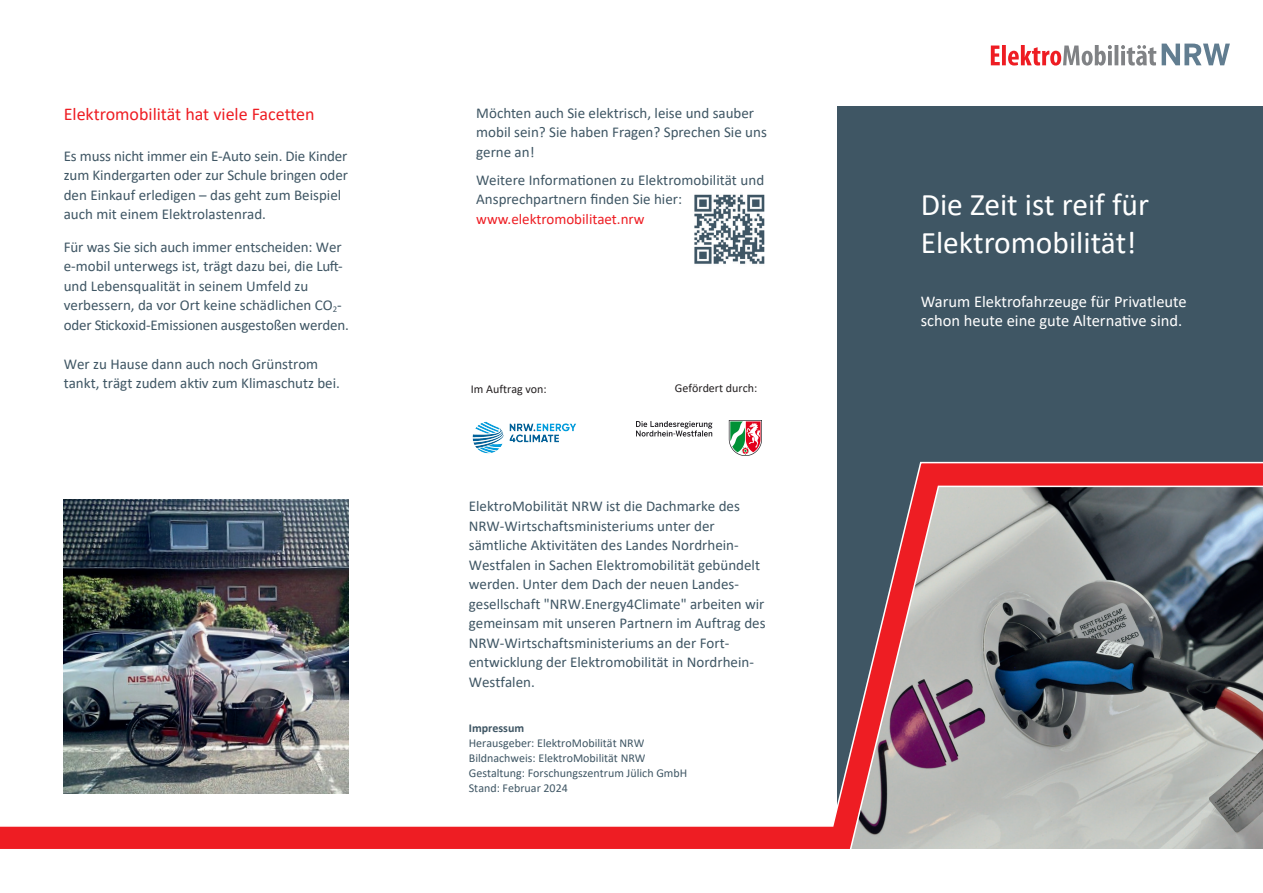
<style>
.page{position:relative;width:1263px;height:893px;background:#fff}
.page>*{position:absolute;margin:0;border:0;box-sizing:border-box;transform-origin:0 0}
.t1{font:31.5px/37.8px "Calibri";color:#fff}
.t2{font:18px "Calibri";color:#ee1d23}
.t3{font:16.5px/19.8px "Calibri";color:#fff}
.t4{font:15px/19.5px "Calibri";color:#3f5664}
.t5{font:15px "Calibri";color:#ee1d23}
.t6{font:12px/15px "Calibri";color:#3f5664}
.t7{font:12px "Calibri";color:#231f20}
.t8{font:700 12px "Calibri";color:#3f5664}
</style>
<div class="page">
<div style="left:838px;top:106px;width:425px;height:734px;background:#3f5664"></div>
<svg style="left:1162px;top:44px;width:68px;height:21px"></svg>
<svg style="left:991px;top:45px;width:165px;height:21px"></svg>
<img style="left:0;top:461px;width:1263px;height:388px">
<img style="left:694px;top:194px;width:71px;height:70px">
<img style="left:472px;top:421px;width:104px;height:33px">
<img style="left:637px;top:420px;width:125px;height:35px">
<p class="t2" style="left:64px;top:102px;width:252px">Elektromobilität hat viele Facetten</p>
<p class="t4" style="left:64px;top:146px;width:286px">Es muss nicht immer ein E-Auto sein. Die Kinder zum Kindergarten oder zur Schule bringen oder den Einkauf erledigen – das geht zum Beispiel auch mit einem Elektrolastenrad.</p>
<p class="t4" style="left:64px;top:236px;width:287px">Für was Sie sich auch immer entscheiden: Wer e-mobil unterwegs ist, trägt dazu bei, die Luft&shy;und Lebensqualität in seinem Umfeld zu verbessern, da vor Ort keine schädlichen CO<sub>2</sub>- oder Stickoxid-Emissionen ausgestoßen werden.</p>
<p class="t4" style="left:64px;top:353px;width:278px">Wer zu Hause dann auch noch Grünstrom tankt, trägt zudem aktiv zum Klimaschutz bei.</p>
<p class="t4" style="left:476px;top:102px;width:292px">Möchten auch Sie elektrisch, leise und sauber mobil sein? Sie haben Fragen? Sprechen Sie uns gerne an!</p>
<p class="t4" style="left:476px;top:169px;width:290px">Weitere Informationen zu Elektromobilität und<br>Ansprechpartnern finden Sie hier:</p>
<p class="t5" style="left:476px;top:208px;width:170px">www.elektromobilitaet.nrw</p>
<p class="t7" style="left:471px;top:381px;width:77px">Im Auftrag von:</p>
<p class="t7" style="left:675px;top:380px;width:84px">Gefördert durch:</p>
<p class="t4" style="left:469px;top:496px;width:298px">ElektroMobilität NRW ist die Dachmarke des NRW-Wirtschaftsministeriums unter der sämtliche Aktivitäten des Landes Nordrhein-Westfalen in Sachen Elektromobilität gebündelt werden. Unter dem Dach der neuen Landes&shy;gesellschaft "NRW.Energy4Climate" arbeiten wir gemeinsam mit unseren Partnern im Auftrag des NRW-Wirtschaftsministeriums an der Fort&shy;entwicklung der Elektromobilität in Nordrhein-Westfalen.</p>
<p class="t8" style="left:469px;top:719px;width:57px">Impressum</p>
<p class="t6" style="left:469px;top:735px;width:220px">Herausgeber: ElektroMobilität NRW Bildnachweis: ElektroMobilität NRW Gestaltung: Forschungszentrum Jülich GmbH Stand: Februar 2024</p>
<h1 class="t1" style="left:921px;top:185px;width:230px">Die Zeit ist reif für<br>Elektromobilität!</h1>
<p class="t3" style="left:921px;top:291px;width:268px">Warum Elektrofahrzeuge für Privatleute schon heute eine gute Alternative sind.</p>
</div>
